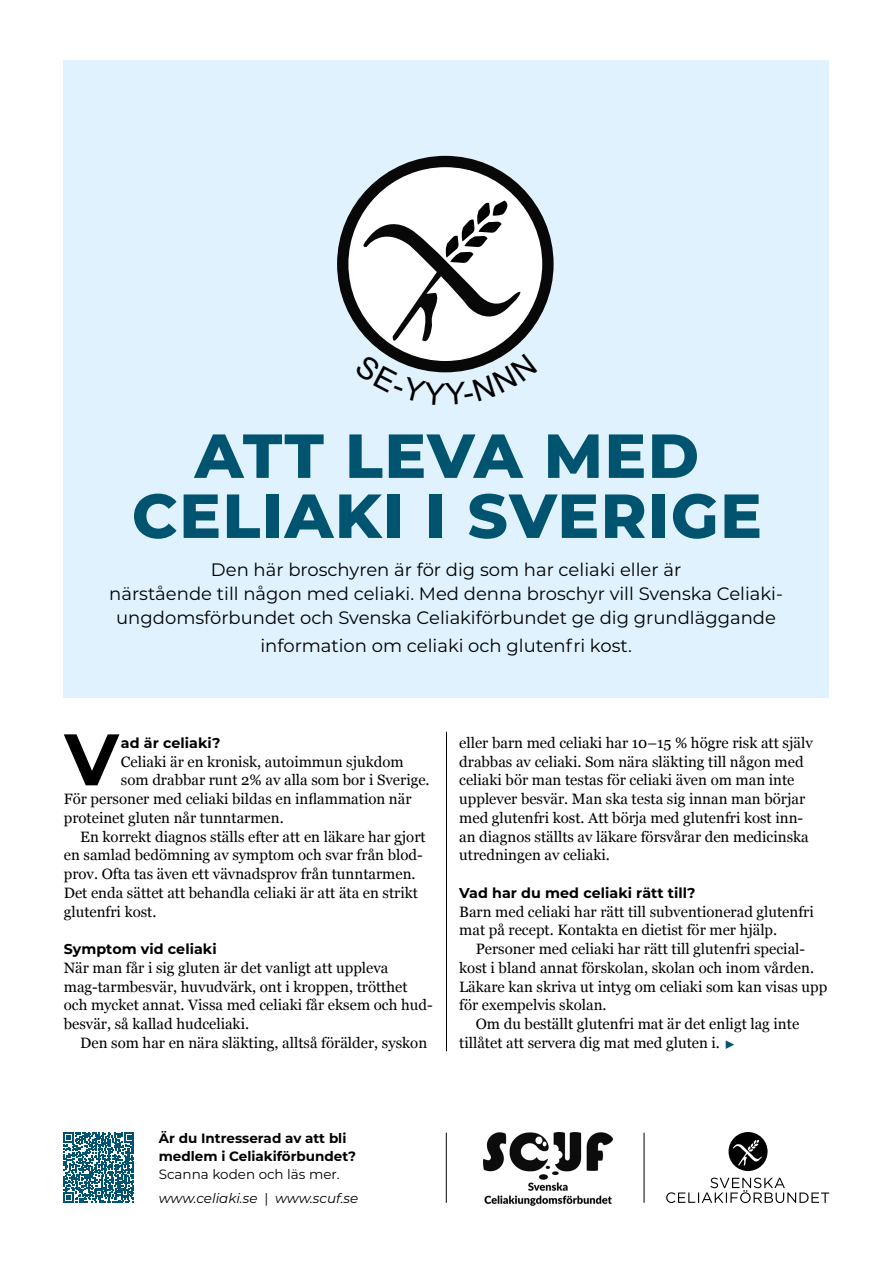
<style>
.page{position:relative;width:893px;height:1263px;background:#fff}
.page>*{position:absolute;margin:0;border:0;box-sizing:border-box;transform-origin:0 0}
.t1{font:700 72.75px "Montserrat";color:#000}
.t2{font:800 62.1px/60px "Montserrat";letter-spacing:.025em;color:#005470;text-align:center}
.t3{font:18px/24px "Montserrat";color:#000;text-align:center}
.t4{font:15px/18.8px "Georgia";color:#000}
.t5{font:700 14.25px "Montserrat";letter-spacing:.005em;color:#000}
.t6{font:700 13.5px/18px "Montserrat";color:#000}
.t7{font:italic 13.5px/24px "Montserrat";color:#000}
.s1{font-style:normal}
</style>
<div class="page">
<div style="left:64px;top:60px;width:765px;height:637px;background:#dff2fd"></div>
<hr style="left:446px;top:732px;width:1px;height:319px;background:#000">
<svg style="left:338px;top:157px;width:214px;height:214px;background:#b4b4b4"></svg>
<svg style="left:360px;top:201px;width:161px;height:145px;background:#c7c7c8"></svg>
<div style="left:337px;top:156px;width:217px;height:216px;border:11px solid #080808;border-radius:50%"></div>
<svg style="left:64px;top:1132px;width:70px;height:71px"></svg>
<img style="left:483px;top:1132px;width:130px;height:74px">
<svg style="left:666px;top:1177px;width:163px;height:26px"></svg>
<div style="left:728px;top:1132px;width:40px;height:39px;background:#000;border-radius:50%"></div>
<svg style="left:733px;top:1140px;width:29px;height:26px"></svg>
<hr style="left:644px;top:1132px;width:1px;height:71px;background:#000">
<hr style="left:446px;top:1132px;width:1px;height:71px;background:#000">
<svg style="left:385px;top:354px;width:121px;height:19px"></svg>
<h2 class="t2" style="left:132px;top:422px;width:631px">ATT LEVA MED<br>CELIAKI I SVERIGE</h2>
<p class="t3" style="left:109px;top:556px;width:675px">Den här broschyren är för dig som har celiaki eller är<br>närstående till någon med celiaki. Med denna broschyr vill Svenska Celiaki&shy;ungdomsförbundet och Svenska Celiakiförbundet ge dig grundläggande</p>
<p class="t3" style="left:260px;top:633px;width:373px">information om celiaki och glutenfri kost.</p>
<h1 class="t1" style="left:64px;top:707px;width:56px">V</h1>
<p class="t5" style="left:121px;top:732px;width:101px">ad är celiaki?</p>
<p class="t4" style="left:121px;top:751px;width:284px">Celiaki är en kronisk, autoimmun sjukdom</p>
<p class="t4" style="left:121px;top:770px;width:310px">som drabbar runt 2% av alla som bor i Sverige.</p>
<p class="t4" style="left:64px;top:789px;width:349px">För personer med celiaki bildas en inflammation när</p>
<p class="t4" style="left:64px;top:808px;width:221px">proteinet gluten når tunntarmen.</p>
<p class="t4" style="left:80px;top:826px;width:347px">En korrekt diagnos ställs efter att en läkare har gjort</p>
<p class="t4" style="left:64px;top:845px;width:360px">en samlad bedömning av symptom och svar från blod-</p>
<p class="t4" style="left:64px;top:864px;width:353px">prov. Ofta tas även ett vävnadsprov från tunntarmen.</p>
<p class="t4" style="left:64px;top:883px;width:356px">Det enda sättet att behandla celiaki är att äta en strikt</p>
<p class="t4" style="left:64px;top:901px;width:94px">glutenfri kost.</p>
<p class="t5" style="left:64px;top:939px;width:154px">Symptom vid celiaki</p>
<p class="t4" style="left:64px;top:958px;width:370px">När man får i sig gluten är det vanligt att uppleva mag-tarmbesvär, huvudvärk, ont i kroppen, trötthet och mycket annat. Vissa med celiaki får eksem och hud&shy;besvär, så kallad hudceliaki.</p>
<p class="t4" style="left:80px;top:1033px;width:348px">Den som har en nära släkting, alltså förälder, syskon</p>
<p class="t4" style="left:459px;top:733px;width:355px">eller barn med celiaki har 10–15 % högre risk att själv drabbas av celiaki. Som nära släkting till någon med celiaki bör man testas för celiaki även om man inte upplever besvär. Man ska testa sig innan man börjar med glutenfri kost. Att börja med glutenfri kost inn&shy;an diagnos ställts av läkare försvårar den medicinska utredningen av celiaki.</p>
<p class="t5" style="left:459px;top:882px;width:238px">Vad har du med celiaki rätt till?</p>
<p class="t4" style="left:459px;top:901px;width:356px">Barn med celiaki har rätt till subventionerad glutenfri mat på recept. Kontakta en dietist för mer hjälp.</p>
<p class="t4" style="left:476px;top:939px;width:331px">Personer med celiaki har rätt till glutenfri special-</p>
<p class="t4" style="left:459px;top:958px;width:356px">kost i bland annat förskolan, skolan och inom vården.</p>
<p class="t4" style="left:459px;top:976px;width:369px">Läkare kan skriva ut intyg om celiaki som kan visas upp</p>
<p class="t4" style="left:459px;top:995px;width:149px">för exempelvis skolan.</p>
<p class="t4" style="left:476px;top:1014px;width:325px">Om du beställt glutenfri mat är det enligt lag inte</p>
<p class="t4" style="left:459px;top:1033px;width:262px">tillåtet att servera dig mat med gluten i.</p>
<p class="t6" style="left:159px;top:1128px;width:199px">Är du Intresserad av att bli medlem i Celiakiförbundet?</p>
<p class="t7" style="left:159px;top:1161px;width:201px"><span class="s1">Scanna koden och läs mer. </span>www.celiaki.se <span class="s1">|</span> www.scuf.se</p>
</div>
